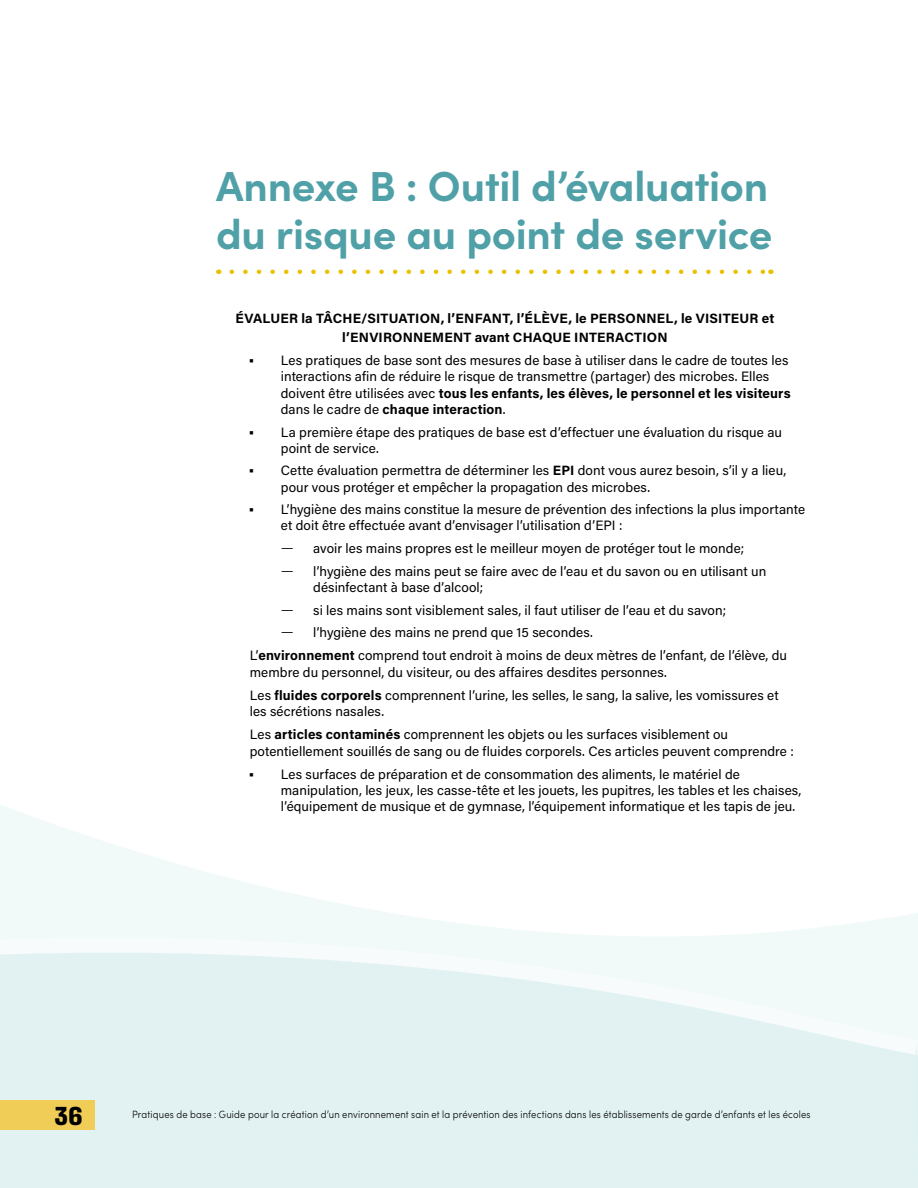
<style>
.page{position:relative;width:918px;height:1188px;background:#fff}
.page>*{position:absolute;margin:0;border:0;box-sizing:border-box;transform-origin:0 0}
.Head_A_New{font:700 42px/48px "Sofia Pro";letter-spacing:-.005em;color:#50a0a8}
.t1{font:700 27px "Loos Compressed";color:#000}
.Paragraph___12{font:13.5px/16.2px "Acumin Pro";letter-spacing:.005em;color:#000}
.Paragraph___12-2{font:700 13.5px/19.5px "Acumin Pro";letter-spacing:.015em;color:#000;text-align:center}
.t2{font:300 10.5px "Sofia Pro";letter-spacing:.02em;color:#000;scale:.9 1}
.s1{font-size:16.5px}
.s2{font-weight:700}
.s3{font-family:"Aaux Next";font-size:16.5px}
</style>
<div class="page">
<svg style="left:0;top:805px;width:918px;height:119px"></svg>
<svg style="left:0;top:924px;width:918px;height:264px;fill:#e2f2f2"></svg>
<div style="left:0;top:1101px;width:94px;height:29px;background:#f0cd57"></div>
<svg style="left:232px;top:270px;width:532px;height:4px"></svg>
<h2 class="Head_A_New" style="left:216px;top:159px;width:558px">Annexe B : Outil d’évaluation du risque au point de service</h2>
<p class="Paragraph___12-2" style="left:236px;top:308px;width:540px">ÉVALUER la TÂCHE/SITUATION, l’ENFANT, l’ÉLÈVE, le PERSONNEL, le VISITEUR et l’ENVIRONNEMENT avant CHAQUE INTERACTION</p>
<p class="Paragraph___12" style="left:281px;top:352px;width:511px;text-indent:-32px"><span class="s1">•</span> Les pratiques de base sont des mesures de base à utiliser dans le cadre de toutes les interactions afin de réduire le risque de transmettre (partager) des microbes. Elles doivent être utilisées avec <span class="s2">tous les enfants, les élèves, le personnel et les visiteurs </span>dans le cadre de <span class="s2">chaque interaction</span>.</p>
<p class="Paragraph___12" style="left:281px;top:423px;width:503px;text-indent:-32px"><span class="s1">•</span> La première étape des pratiques de base est d’effectuer une évaluation du risque au point de service.</p>
<p class="Paragraph___12" style="left:281px;top:462px;width:507px;text-indent:-32px"><span class="s1">•</span> Cette évaluation permettra de déterminer les <span class="s2">EPI</span> dont vous aurez besoin, s’il y a lieu, pour vous protéger et empêcher la propagation des microbes.</p>
<p class="Paragraph___12" style="left:281px;top:501px;width:526px;text-indent:-32px"><span class="s1">•</span> L’hygiène des mains constitue la mesure de prévention des infections la plus importante et doit être effectuée avant d’envisager l’utilisation d’EPI :</p>
<p class="Paragraph___12" style="left:281px;top:540px;width:465px"><span class="s3">—</span> avoir les mains propres est le meilleur moyen de protéger tout le monde;</p>
<p class="Paragraph___12" style="left:313px;top:562px;width:455px;text-indent:-32px"><span class="s3">—</span> l’hygiène des mains peut se faire avec de l’eau et du savon ou en utilisant un désinfectant à base d’alcool;</p>
<p class="Paragraph___12" style="left:281px;top:601px;width:447px"><span class="s3">—</span> si les mains sont visiblement sales, il faut utiliser de l’eau et du savon;</p>
<p class="Paragraph___12" style="left:281px;top:624px;width:314px"><span class="s3">—</span> l’hygiène des mains ne prend que 15 secondes.</p>
<p class="Paragraph___12" style="left:250px;top:647px;width:539px">L’<span class="s2">environnement</span> comprend tout endroit à moins de deux mètres de l’enfant, de l’élève, du membre du personnel, du visiteur, ou des affaires desdites personnes.</p>
<p class="Paragraph___12" style="left:250px;top:686px;width:530px">Les <span class="s2">fluides corporels</span> comprennent l’urine, les selles, le sang, la salive, les vomissures et les sécrétions nasales.</p>
<p class="Paragraph___12" style="left:250px;top:726px;width:546px">Les <span class="s2">articles contaminés</span> comprennent les objets ou les surfaces visiblement ou potentiellement souillés de sang ou de fluides corporels. Ces articles peuvent comprendre :</p>
<p class="Paragraph___12" style="left:281px;top:765px;width:522px;text-indent:-32px"><span class="s1">•</span> Les surfaces de préparation et de consommation des aliments, le matériel de manipulation, les jeux, les casse-tête et les jouets, les pupitres, les tables et les chaises, l’équipement de musique et de gymnase, l’équipement informatique et les tapis de jeu.</p>
<h2 class="t1" style="left:54px;top:1096px;width:31px">36</h2>
<p class="t2" style="left:132px;top:1107px;width:755px">Pratiques de base : Guide pour la création d’un environnement sain et la prévention des infections dans les établissements de garde d’enfants et les écoles</p>
</div>
